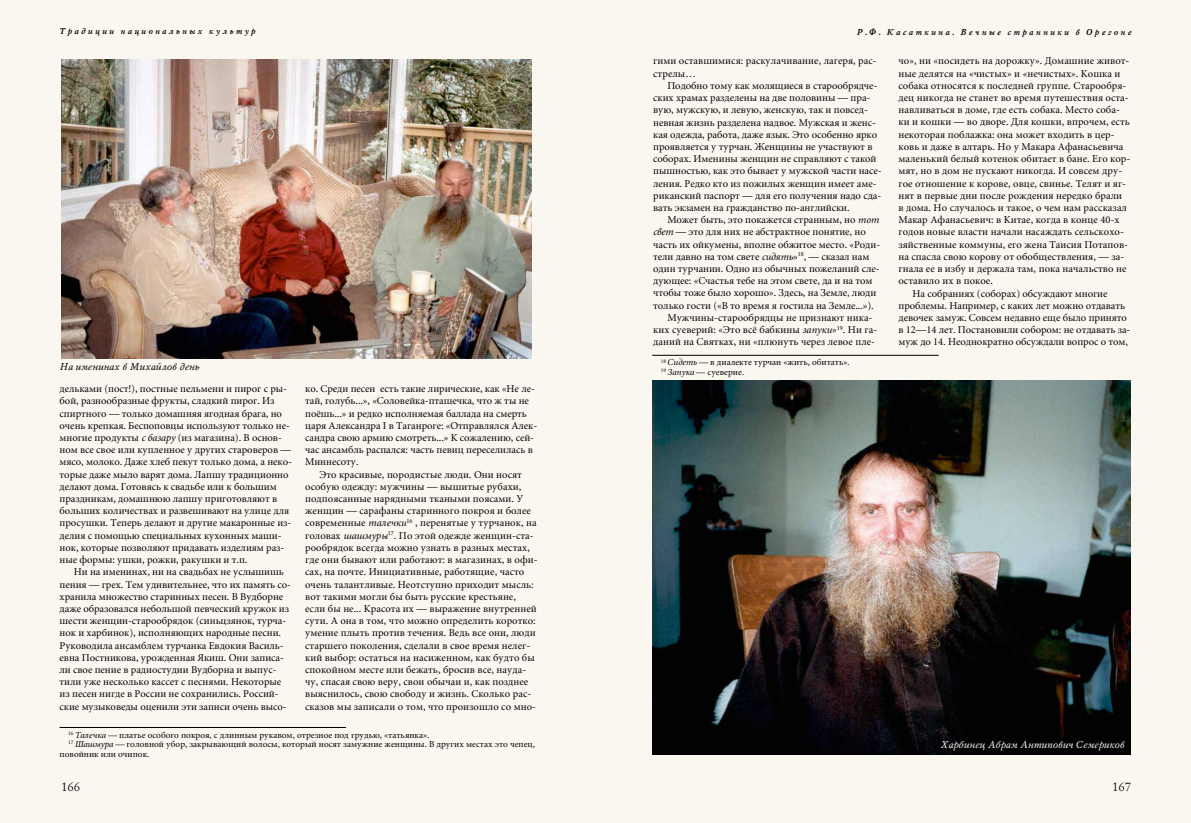
<style>
.page{position:relative;width:1191px;height:823px;background:#fff}
.page>*{position:absolute;margin:0;border:0;box-sizing:border-box;transform-origin:0 0}
.t1{font:12px "Lazurski C";color:#000}
.t2{font:10.3px/12.2px "Miniature C";letter-spacing:-.005em;color:#000}
.t3{font:italic 10px "Mysl C";color:#fbfaf9}
.t4{font:italic 10px "Mysl C";color:#000}
.t5{font:9px/9.7px "Miniature C";color:#000}
.t6{font:italic 700 8.5px "Mysl C";letter-spacing:.25em;color:#000}
.s1{font-style:italic}
</style>
<div class="page">
<div style="left:0;top:0;width:1190px;height:822px;background:#faf6f0"></div>
<hr style="left:60px;top:726px;width:286px;height:1px;background:#000">
<hr style="left:652px;top:355px;width:286px;height:1px;background:#000">
<img style="left:652px;top:380px;width:479px;height:374px">
<img style="left:61px;top:59px;width:471px;height:299px">
<p class="t6" style="left:60px;top:26px;width:197px">Традиции национальных культур</p>
<p class="t6" style="left:856px;top:27px;width:276px">Р.Ф. Касаткина. Вечные странники в Орегоне</p>
<p class="t4" style="left:60px;top:361px;width:141px">На именинах в Михайлов день</p>
<p class="t2" style="left:60px;top:383px;width:234px">дельками (пост!), постные пельмени и пирог с ры&shy;бой, разнообразные фрукты, сладкий пирог. Из спиртного — только домашняя ягодная брага, но очень крепкая. Беспоповцы используют только не&shy;многие продукты <span class="s1">с базару</span> (из магазина). В основ&shy;ном все свое или купленное у других староверов — мясо, молоко. Даже хлеб пекут только дома, а неко&shy;торые даже мыло варят дома. Лапшу традиционно делают дома. Готовясь к свадьбе или к большим праздникам, домашнюю лапшу приготовляют в больших количествах и развешивают на улице для просушки. Теперь делают и другие макаронные из&shy;делия с помощью специальных кухонных маши&shy;нок, которые позволяют придавать изделиям раз&shy;ные формы: ушки, рожки, ракушки и т.п.</p>
<p class="t2" style="left:60px;top:566px;width:233px;text-indent:14px">Ни на именинах, ни на свадьбах не услышишь пения — грех. Тем удивительнее, что их память со&shy;хранила множество старинных песен. В Вудборне даже образовался небольшой певческий кружок из шести женщин-старообрядок (синьцзянок, турча&shy;нок и харбинок), исполняющих народные песни.<br>Руководила ансамблем турчанка Евдокия Василь&shy;евна Постникова, урожденная Якиш. Они записа&shy;ли свое пение в радиостудии Вудборна и выпус&shy;тили уже несколько кассет с песнями. Некоторые из песен нигде в России не сохранились. Россий&shy;ские музыковеды оценили эти записи очень высо-</p>
<p class="t2" style="left:305px;top:383px;width:234px">ко. Среди песен есть такие лирические, как «Не ле&shy;тай, голубь...», «Соловейка-пташечка, что ж ты не поёшь...» и редко исполняемая баллада на смерть царя Александра I в Таганроге: «Отправлялся Алек&shy;сандра свою армию смотреть...» К сожалению, сей&shy;час ансамбль распался: часть певиц переселилась в Миннесоту.</p>
<p class="t2" style="left:305px;top:468px;width:234px;text-indent:14px">Это красивые, породистые люди. Они носят особую одежду: мужчины — вышитые рубахи, подпоясанные нарядными ткаными поясами. У женщин — сарафаны старинного покроя и более современные <span class="s1">талечки</span><sup>16</sup> , перенятые у турчанок, на головах <span class="s1">шашмуры</span><sup>17</sup>. По этой одежде женщин-ста&shy;рообрядок всегда можно узнать в разных местах, где они бывают или работают: в магазинах, в офи&shy;сах, на почте. Инициативные, работящие, часто очень талантливые. Неотступно приходит мысль: вот такими могли бы быть русские крестьяне, если бы не... Красота их — выражение внутренней сути. А она в том, что можно определить коротко: умение плыть против течения. Ведь все они, люди старшего поколения, сделали в свое время нелег&shy;кий выбор: остаться на насиженном, как будто бы спокойном месте или бежать, бросив все, науда&shy;чу, спасая свою веру, свои обычаи и, как позднее выяснилось, свою свободу и жизнь. Сколько рас&shy;сказов мы записали о том, что произошло со мно-</p>
<p class="t5" style="left:68px;top:729px;width:363px"><sup>16</sup> <span class="s1">Талечка</span> — платье особого покроя, с длинным рукавом, отрезное под грудью, «татьянка».</p>
<p class="t5" style="left:68px;top:739px;width:468px"><sup>17</sup> <span class="s1">Шашмура</span> — головной убор, закрывающий волосы, который носят замужние женщины. В других местах это чепец,</p>
<p class="t5" style="left:60px;top:749px;width:91px">повойник или очипок.</p>
<p class="t2" style="left:653px;top:55px;width:225px">гими оставшимися: раскулачивание, лагеря, рас&shy;стрелы…</p>
<p class="t2" style="left:653px;top:80px;width:230px;text-indent:14px">Подобно тому как молящиеся в старообрядче&shy;ских храмах разделены на две половины — пра&shy;вую, мужскую, и левую, женскую, так и повсед&shy;невная жизнь разделена надвое. Мужская и женс&shy;кая одежда, работа, даже язык. Это особенно ярко проявляется у турчан. Женщины не участвуют в соборах. Именины женщин не справляют с такой пышностью, как это бывает у мужской части насе&shy;ления. Редко кто из пожилых женщин имеет аме&shy;риканский паспорт — для его получения надо сда&shy;вать экзамен на гражданство по-английски.</p>
<p class="t2" style="left:667px;top:214px;width:213px">Может быть, это покажется странным, но <span class="s1">тот</span></p>
<p class="t2" style="left:653px;top:226px;width:214px"><span class="s1">свет</span> — это для них не абстрактное понятие, но</p>
<p class="t2" style="left:653px;top:238px;width:228px">часть их ойкумены, вполне обжитое место. «Роди-</p>
<p class="t2" style="left:653px;top:251px;width:218px">тели давно на том свете <span class="s1">сидять</span>»<sup>18</sup>, — сказал нам</p>
<p class="t2" style="left:653px;top:263px;width:228px">один турчанин. Одно из обычных пожеланий сле-</p>
<p class="t2" style="left:653px;top:275px;width:221px">дующее: «Счастья тебе на этом свете, да и на том</p>
<p class="t2" style="left:653px;top:287px;width:225px">чтобы тоже было хорошо». Здесь, на Земле, люди</p>
<p class="t2" style="left:653px;top:299px;width:222px">только гости («В то время я гостила на Земле...»).</p>
<p class="t2" style="left:667px;top:312px;width:207px">Мужчины-старообрядцы не признают ника-</p>
<p class="t2" style="left:653px;top:324px;width:225px">ких суеверий: «Это всё бабкины <span class="s1">запуки</span>»<sup>19</sup>. Ни га-</p>
<p class="t2" style="left:653px;top:336px;width:223px">даний на Святках, ни «плюнуть через левое пле-</p>
<p class="t5" style="left:660px;top:358px;width:190px"><sup>18</sup> <span class="s1">Сидеть</span> — в диалекте турчан «жить, обитать».<br><sup>19</sup> <span class="s1">Запука</span> — суеверие.</p>
<p class="t2" style="left:898px;top:55px;width:232px">чо», ни «посидеть на дорожку». Домашние живот-</p>
<p class="t2" style="left:898px;top:68px;width:223px">ные делятся на «чистых» и «нечистых». Кошка и</p>
<p class="t2" style="left:898px;top:80px;width:229px">собака относятся к последней группе. Старообря-</p>
<p class="t2" style="left:898px;top:92px;width:232px">дец никогда не станет во время путешествия оста-</p>
<p class="t2" style="left:898px;top:104px;width:223px">навливаться в доме, где есть собака. Место соба-</p>
<p class="t2" style="left:898px;top:116px;width:233px">ки и кошки — во дворе. Для кошки, впрочем, есть</p>
<p class="t2" style="left:898px;top:129px;width:218px">некоторая поблажка: она может входить в цер-</p>
<p class="t2" style="left:898px;top:141px;width:226px">ковь и даже в алтарь. Но у Макара Афанасьевича</p>
<p class="t2" style="left:898px;top:153px;width:233px">маленький белый котенок обитает в бане. Его кор-</p>
<p class="t2" style="left:898px;top:165px;width:225px">мят, но в дом не пускают никогда. И совсем дру-</p>
<p class="t2" style="left:898px;top:177px;width:229px">гое отношение к корове, овце, свинье. Телят и яг-</p>
<p class="t2" style="left:898px;top:190px;width:225px">нят в первые дни после рождения нередко брали</p>
<p class="t2" style="left:898px;top:202px;width:230px">в дома. Но случалось и такое, о чем нам рассказал</p>
<p class="t2" style="left:898px;top:214px;width:223px">Макар Афанасьевич: в Китае, когда в конце 40-х</p>
<p class="t2" style="left:898px;top:226px;width:227px">годов новые власти начали насаждать сельскохо-</p>
<p class="t2" style="left:898px;top:238px;width:231px">зяйственные коммуны, его жена Таисия Потапов-</p>
<p class="t2" style="left:898px;top:251px;width:227px">на спасла свою корову от обобществления, — за-</p>
<p class="t2" style="left:898px;top:263px;width:229px">гнала ее в избу и держала там, пока начальство не</p>
<p class="t2" style="left:898px;top:275px;width:96px">оставило их в покое.</p>
<p class="t2" style="left:912px;top:287px;width:196px">На собраниях (соборах) обсуждают многие</p>
<p class="t2" style="left:898px;top:299px;width:228px">проблемы. Например, с каких лет можно отдавать</p>
<p class="t2" style="left:898px;top:312px;width:230px">девочек замуж. Совсем недавно еще было принято</p>
<p class="t2" style="left:898px;top:324px;width:233px">в 12—14 лет. Постановили собором: не отдавать за-</p>
<p class="t2" style="left:898px;top:336px;width:231px">муж до 14. Неоднократно обсуждали вопрос о том,</p>
<p class="t3" style="left:940px;top:738px;width:186px">Харбинец Абрам Антипович Семериков</p>
<p class="t1" style="left:60px;top:778px;width:21px">166</p>
<p class="t1" style="left:1111px;top:778px;width:21px">167</p>
</div>
